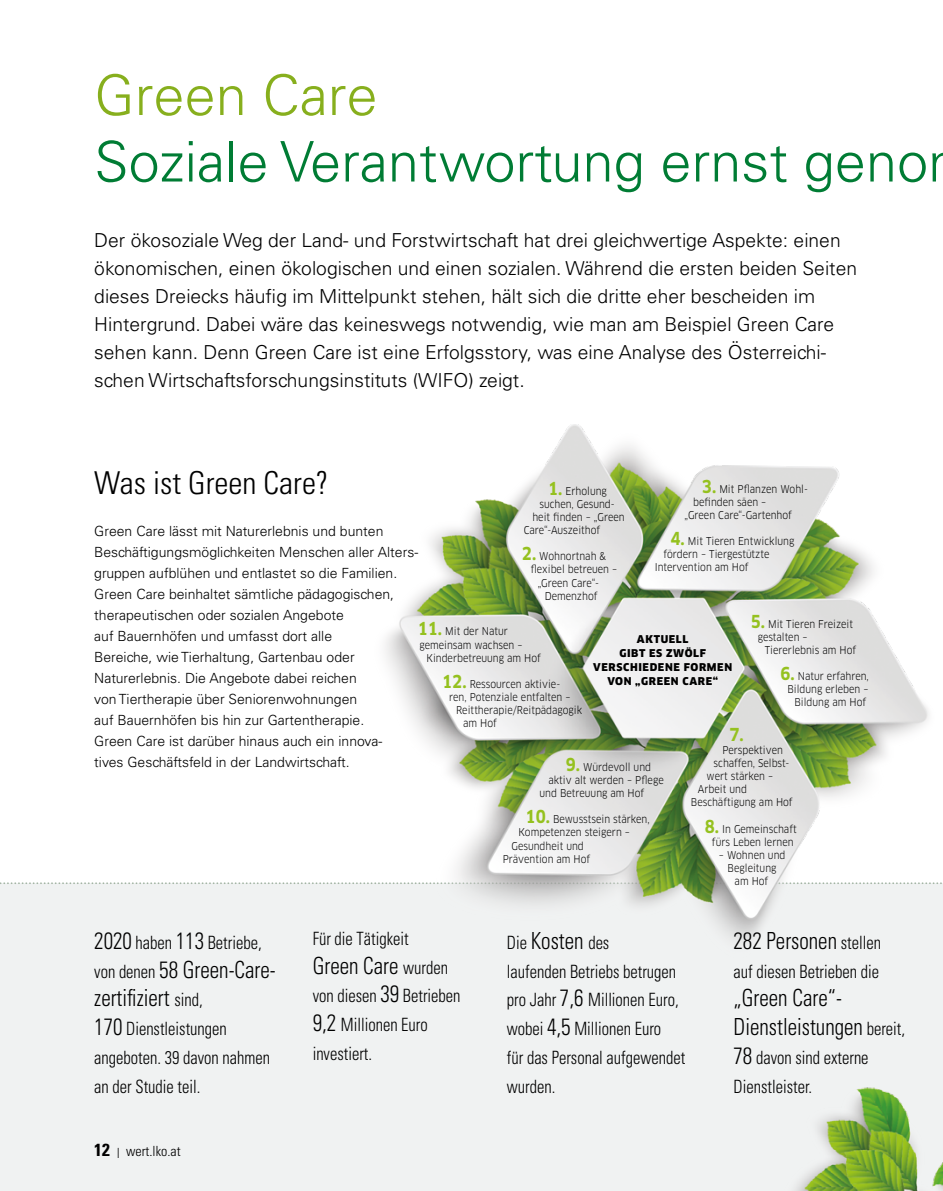
<style>
.page{position:relative;width:943px;height:1191px;background:#fff}
.page>*{position:absolute;margin:0;border:0;box-sizing:border-box;transform-origin:0 0}
.t1{font:300 56px "Univers LT Std";color:#007c34}
.t2{font:300 56px "Univers LT Std";color:#87af1d}
.t3{font:300 condensed 31.5px "Univers";color:#000}
.t4{font:300 condensed 23.62px/28.7px "Univers";color:#000;scale:.9 1}
.t5{font:300 19.25px/28px "Univers LT Std";color:#000}
.t6{font:300 condensed 18.38px/28.7px "Univers";color:#000;scale:.9 1}
.t7{font:700 17.5px "Clan OT";color:#95c11f;scale:.9 1}
.t8{font:300 14px/21px "Univers LT Std";color:#000}
.t9{font:300 condensed 14px "Univers";color:#000}
.t10{font:10.5px/13.1px "Clan OT";color:#000;text-align:center;scale:.9 1}
.t11{font:900 10.5px/14px "Clan OT";letter-spacing:.06em;color:#000;text-align:center}
.s1{font-weight:700;font-size:17.5px;color:#95c11f}
.s2{font-size:23.62px}
.s3{font-size:18.38px}
.s4{font-weight:700;font-size:17.5px}
</style>
<div class="page">
<div style="left:0;top:883px;width:943px;height:308px;background:#f0f2f2"></div>
<svg style="left:0;top:882px;width:942px;height:2px"></svg>
<img style="left:372px;top:424px;width:563px;height:516px">
<img style="left:796px;top:1087px;width:147px;height:104px">
<h1 class="t2" style="left:94px;top:61px;width:285px">Green Care</h1>
<h1 class="t1" style="left:94px;top:128px;width:835px">Soziale Verantwortung ernst geno</h1>
<p class="t5" style="left:94px;top:226px;width:764px">Der ökosoziale Weg der Land- und Forstwirtschaft hat drei gleichwertige Aspekte: einen ökonomischen, einen ökologischen und einen sozialen. Während die ersten beiden Seiten dieses Dreiecks häufig im Mittelpunkt stehen, hält sich die dritte eher bescheiden im Hintergrund. Dabei wäre das keineswegs notwendig, wie man am Beispiel Green Care sehen kann. Denn Green Care ist eine Erfolgsstory, was eine Analyse des Österreichi&shy;schen Wirtschaftsforschungsinstituts (WIFO) zeigt.</p>
<h2 class="t3" style="left:94px;top:463px;width:235px">Was ist Green Care?</h2>
<p class="t8" style="left:94px;top:520px;width:325px">Green Care lässt mit Naturerlebnis und bunten Beschäftigungsmöglichkeiten Menschen aller Alters&shy;gruppen aufblühen und entlastet so die Familien.<br>Green Care beinhaltet sämtliche pädagogischen, therapeutischen oder sozialen Angebote<br>auf Bauernhöfen und umfasst dort alle<br>Bereiche, wie Tierhaltung, Gartenbau oder Naturerlebnis. Die Angebote dabei reichen<br>von Tiertherapie über Seniorenwohnungen<br>auf Bauernhöfen bis hin zur Gartentherapie.<br>Green Care ist darüber hinaus auch ein innova-<br>tives Geschäftsfeld in der Landwirtschaft.</p>
<p class="t10" style="left:702px;top:482px;width:119px"><span class="s1">3.</span> Mit Pflanzen Wohl-</p>
<p class="t10" style="left:693px;top:495px;width:83px">befinden säen –</p>
<p class="t10" style="left:684px;top:508px;width:121px">„Green Care“-Gartenhof</p>
<p class="t10" style="left:670px;top:535px;width:139px"><span class="s1">4.</span> Mit Tieren Entwicklung</p>
<p class="t10" style="left:663px;top:548px;width:119px">fördern – Tiergestützte</p>
<p class="t10" style="left:654px;top:561px;width:106px">Intervention am Hof</p>
<p class="t10" style="left:548px;top:484px;width:67px"><span class="s1">1.</span> Erholung</p>
<p class="t10" style="left:539px;top:497px;width:85px">suchen, Gesund-</p>
<p class="t10" style="left:532px;top:510px;width:104px">heit finden – „Green</p>
<p class="t10" style="left:523px;top:523px;width:87px">Care“-Auszeithof</p>
<p class="t10" style="left:522px;top:550px;width:95px"><span class="s1">2.</span> Wohnortnah &amp;</p>
<p class="t10" style="left:530px;top:563px;width:98px">flexibel betreuen –</p>
<p class="t10" style="left:537px;top:576px;width:70px">„Green Care“-</p>
<p class="t10" style="left:544px;top:589px;width:60px">Demenzhof</p>
<p class="t10" style="left:757px;top:617px;width:108px;text-align:left;text-indent:-7px"><span class="s1">5.</span> Mit Tieren Freizeit gestalten –</p>
<p class="t10" style="left:764px;top:643px;width:103px">Tiererlebnis am Hof</p>
<p class="t10" style="left:780px;top:669px;width:100px;text-align:right"><span class="s1">6.</span> Natur erfahren,<br>Bildung erleben –<br>Bildung am Hof</p>
<p class="t10" style="left:417px;top:625px;width:102px"><span class="s1">11.</span> Mit der Natur</p>
<p class="t10" style="left:419px;top:638px;width:116px">gemeinsam wachsen –</p>
<p class="t10" style="left:426px;top:651px;width:129px">Kinderbetreuung am Hof</p>
<p class="t10" style="left:442px;top:677px;width:133px"><span class="s1">12.</span> Ressourcen aktivie-</p>
<p class="t10" style="left:449px;top:690px;width:136px">ren, Potenziale entfalten –</p>
<p class="t10" style="left:456px;top:704px;width:141px">Reittherapie/Reitpädagogik</p>
<p class="t10" style="left:463px;top:717px;width:39px">am Hof</p>
<p class="t11" style="left:593px;top:632px;width:140px">AKTUELL<br>GIBT ES ZWÖLF<br>VERSCHIEDENE FORMEN<br>VON „GREEN CARE“</p>
<h3 class="t7" style="left:729px;top:724px;width:17px">7.</h3>
<p class="t10" style="left:722px;top:743px;width:69px">Perspektiven</p>
<p class="t10" style="left:713px;top:756px;width:86px">schaffen, Selbst-</p>
<p class="t10" style="left:706px;top:769px;width:75px">wert stärken –</p>
<p class="t10" style="left:698px;top:783px;width:56px">Arbeit und</p>
<p class="t10" style="left:691px;top:796px;width:115px">Beschäftigung am Hof</p>
<p class="t10" style="left:705px;top:822px;width:104px"><span class="s1">8.</span> In Gemeinschaft fürs Leben lernen</p>
<p class="t10" style="left:719px;top:848px;width:75px">– Wohnen und<br>Begleitung<br>am Hof</p>
<p class="t10" style="left:566px;top:760px;width:96px"><span class="s1">9.</span> Würdevoll und</p>
<p class="t10" style="left:548px;top:773px;width:130px">aktiv alt werden – Pflege</p>
<p class="t10" style="left:539px;top:786px;width:118px">und Betreuung am Hof</p>
<p class="t10" style="left:525px;top:813px;width:139px"><span class="s1">10.</span> Bewusstsein stärken,</p>
<p class="t10" style="left:518px;top:826px;width:125px">Kompetenzen steigern –</p>
<p class="t10" style="left:511px;top:839px;width:82px">Gesundheit und</p>
<p class="t10" style="left:503px;top:852px;width:99px">Prävention am Hof</p>
<h3 class="t6" style="left:94px;top:927px;width:187px"><span class="s2">2020</span> haben <span class="s2">113</span> Betriebe,</h3>
<h3 class="t4" style="left:94px;top:954px;width:203px"><span class="s3">von denen</span> 58 Green-Care&shy;zertifiziert <span class="s3">sind,</span></h3>
<h3 class="t6" style="left:94px;top:1014px;width:197px"><span class="s2">170</span> Dienstleistungen angeboten. 39 davon nahmen an der Studie teil.</h3>
<h3 class="t9" style="left:94px;top:1142px;width:88px"><span class="s4">12</span> | wert.lko.at</h3>
<h3 class="t6" style="left:313px;top:923px;width:108px">Für die Tätigkeit</h3>
<h3 class="t4" style="left:313px;top:950px;width:152px">Green Care <span class="s3">wurden</span></h3>
<h3 class="t6" style="left:313px;top:981px;width:166px">von diesen <span class="s2">39</span> Betrieben<br><span class="s2">9,2</span> Millionen Euro investiert.</h3>
<h3 class="t6" style="left:507px;top:927px;width:200px">Die <span class="s2">Kosten</span> des<br>laufenden Betriebs betrugen pro Jahr <span class="s2">7,6</span> Millionen Euro, wobei <span class="s2">4,5</span> Millionen Euro<br>für das Personal aufgewendet wurden.</h3>
<h3 class="t4" style="left:733px;top:925px;width:165px">282 Personen <span class="s3">stellen</span></h3>
<h3 class="t6" style="left:733px;top:956px;width:163px">auf diesen Betrieben die</h3>
<h3 class="t4" style="left:733px;top:983px;width:192px">„Green Care“-<br>Dienstleistungen <span class="s3">bereit,</span></h3>
<h3 class="t6" style="left:733px;top:1042px;width:151px"><span class="s2">78</span> davon sind externe<br>Dienstleister.</h3>
</div>
